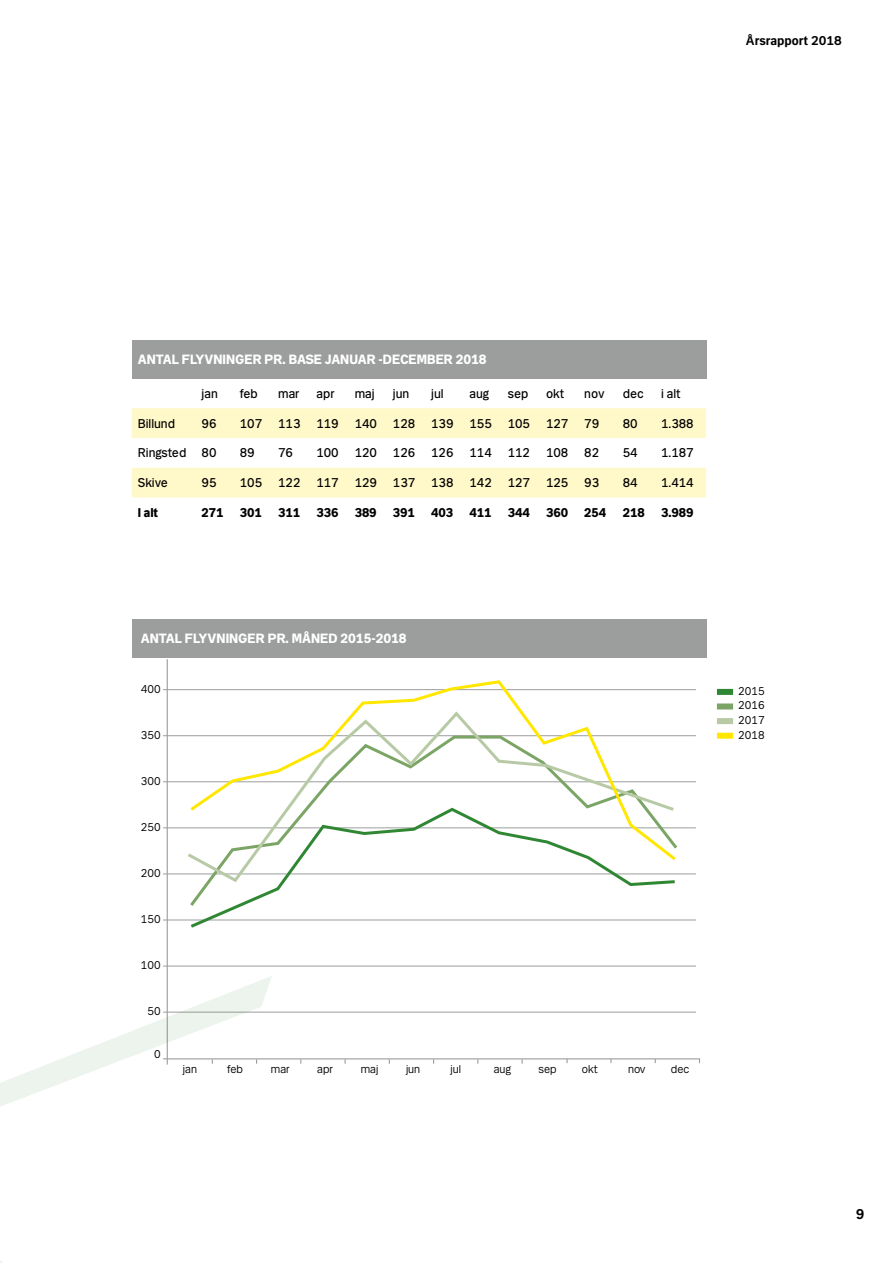
<style>
.page{position:relative;width:893px;height:1263px;background:#fff}
.page>*{position:absolute;margin:0;border:0;box-sizing:border-box;transform-origin:0 0}
.t1{font:700 15px "Mari";color:#000}
.mr{font:800 14.25px "Mari";color:#fff}
.Tabel{font:13.5px "Mari";color:#000}
.Tabel-2{font:800 13.5px "Mari";color:#000}
.t2{font:700 13.5px "Mari";color:#000}
.graf{font:12px "Mari";color:#000}
</style>
<div class="page">
<div style="left:132px;top:340px;width:574px;height:38px;background:#9c9d9d"></div>
<svg style="left:132px;top:408px;width:574px;height:89px;fill:#fff8c8"></svg>
<hr style="left:163px;top:689px;width:533px;height:1px;background:#9c9d9d">
<hr style="left:167px;top:659px;width:1px;height:405px;background:#9c9d9d">
<hr style="left:163px;top:1058px;width:537px;height:1px;background:#9c9d9d">
<hr style="left:163px;top:735px;width:533px;height:1px;background:#9c9d9d">
<hr style="left:163px;top:781px;width:533px;height:1px;background:#9c9d9d">
<hr style="left:163px;top:827px;width:533px;height:1px;background:#9c9d9d">
<hr style="left:163px;top:873px;width:533px;height:1px;background:#9c9d9d">
<hr style="left:163px;top:920px;width:533px;height:1px;background:#9c9d9d">
<hr style="left:163px;top:966px;width:533px;height:1px;background:#9c9d9d">
<hr style="left:163px;top:1012px;width:533px;height:1px;background:#9c9d9d">
<svg style="left:187px;top:909px;width:491px;height:19px"></svg>
<svg style="left:190px;top:735px;width:490px;height:174px"></svg>
<svg style="left:184px;top:735px;width:493px;height:149px"></svg>
<svg style="left:187px;top:680px;width:492px;height:183px"></svg>
<div style="left:717px;top:703px;width:16px;height:6px;background:#7ba565"></div>
<div style="left:717px;top:733px;width:16px;height:6px;background:#ffe700"></div>
<div style="left:717px;top:689px;width:16px;height:6px;background:#2f8733"></div>
<div style="left:717px;top:718px;width:16px;height:6px;background:#b7caa5"></div>
<div style="left:132px;top:620px;width:574px;height:38px;background:#9c9d9d"></div>
<svg style="left:0;top:976px;width:272px;height:130px"></svg>
<p class="t2" style="left:746px;top:33px;width:98px">Årsrapport 2018</p>
<p class="mr" style="left:138px;top:351px;width:350px">ANTAL FLYVNINGER PR. BASE JANUAR -DECEMBER 2018</p>
<p class="Tabel" style="left:202px;top:385px;width:18px">jan</p>
<p class="Tabel" style="left:240px;top:385px;width:20px">feb</p>
<p class="Tabel" style="left:278px;top:385px;width:23px">mar</p>
<p class="Tabel" style="left:316px;top:385px;width:20px">apr</p>
<p class="Tabel" style="left:355px;top:385px;width:21px">maj</p>
<p class="Tabel" style="left:393px;top:385px;width:18px">jun</p>
<p class="Tabel" style="left:431px;top:385px;width:14px">jul</p>
<p class="Tabel" style="left:469px;top:385px;width:21px">aug</p>
<p class="Tabel" style="left:508px;top:385px;width:22px">sep</p>
<p class="Tabel" style="left:546px;top:385px;width:20px">okt</p>
<p class="Tabel" style="left:584px;top:385px;width:22px">nov</p>
<p class="Tabel" style="left:623px;top:385px;width:22px">dec</p>
<p class="Tabel" style="left:661px;top:385px;width:21px">i alt</p>
<p class="Tabel" style="left:138px;top:415px;width:39px">Billund</p>
<p class="Tabel" style="left:202px;top:415px;width:16px">96</p>
<p class="Tabel" style="left:240px;top:415px;width:24px">107</p>
<p class="Tabel" style="left:278px;top:415px;width:24px">113</p>
<p class="Tabel" style="left:316px;top:415px;width:24px">119</p>
<p class="Tabel" style="left:355px;top:415px;width:24px">140</p>
<p class="Tabel" style="left:393px;top:415px;width:24px">128</p>
<p class="Tabel" style="left:431px;top:415px;width:24px">139</p>
<p class="Tabel" style="left:469px;top:415px;width:24px">155</p>
<p class="Tabel" style="left:508px;top:415px;width:24px">105</p>
<p class="Tabel" style="left:546px;top:415px;width:24px">127</p>
<p class="Tabel" style="left:584px;top:415px;width:16px">79</p>
<p class="Tabel" style="left:623px;top:415px;width:16px">80</p>
<p class="Tabel" style="left:661px;top:415px;width:34px">1.388</p>
<p class="Tabel" style="left:138px;top:445px;width:50px">Ringsted</p>
<p class="Tabel" style="left:202px;top:445px;width:16px">80</p>
<p class="Tabel" style="left:240px;top:445px;width:16px">89</p>
<p class="Tabel" style="left:278px;top:445px;width:16px">76</p>
<p class="Tabel" style="left:316px;top:445px;width:24px">100</p>
<p class="Tabel" style="left:355px;top:445px;width:24px">120</p>
<p class="Tabel" style="left:393px;top:445px;width:24px">126</p>
<p class="Tabel" style="left:431px;top:445px;width:24px">126</p>
<p class="Tabel" style="left:469px;top:445px;width:24px">114</p>
<p class="Tabel" style="left:508px;top:445px;width:24px">112</p>
<p class="Tabel" style="left:546px;top:445px;width:24px">108</p>
<p class="Tabel" style="left:584px;top:445px;width:16px">82</p>
<p class="Tabel" style="left:623px;top:445px;width:16px">54</p>
<p class="Tabel" style="left:661px;top:445px;width:34px">1.187</p>
<p class="Tabel" style="left:138px;top:475px;width:32px">Skive</p>
<p class="Tabel" style="left:202px;top:475px;width:16px">95</p>
<p class="Tabel" style="left:240px;top:475px;width:24px">105</p>
<p class="Tabel" style="left:278px;top:475px;width:24px">122</p>
<p class="Tabel" style="left:316px;top:475px;width:24px">117</p>
<p class="Tabel" style="left:355px;top:475px;width:24px">129</p>
<p class="Tabel" style="left:393px;top:475px;width:24px">137</p>
<p class="Tabel" style="left:431px;top:475px;width:24px">138</p>
<p class="Tabel" style="left:469px;top:475px;width:24px">142</p>
<p class="Tabel" style="left:508px;top:475px;width:24px">127</p>
<p class="Tabel" style="left:546px;top:475px;width:24px">125</p>
<p class="Tabel" style="left:584px;top:475px;width:16px">93</p>
<p class="Tabel" style="left:623px;top:475px;width:16px">84</p>
<p class="Tabel" style="left:661px;top:475px;width:34px">1.414</p>
<p class="Tabel-2" style="left:138px;top:505px;width:22px">I alt</p>
<p class="Tabel-2" style="left:202px;top:505px;width:23px">271</p>
<p class="Tabel-2" style="left:240px;top:505px;width:23px">301</p>
<p class="Tabel-2" style="left:278px;top:505px;width:23px">311</p>
<p class="Tabel-2" style="left:316px;top:505px;width:23px">336</p>
<p class="Tabel-2" style="left:355px;top:505px;width:23px">389</p>
<p class="Tabel-2" style="left:393px;top:505px;width:23px">391</p>
<p class="Tabel-2" style="left:431px;top:505px;width:23px">403</p>
<p class="Tabel-2" style="left:469px;top:505px;width:23px">411</p>
<p class="Tabel-2" style="left:508px;top:505px;width:23px">344</p>
<p class="Tabel-2" style="left:546px;top:505px;width:23px">360</p>
<p class="Tabel-2" style="left:584px;top:505px;width:23px">254</p>
<p class="Tabel-2" style="left:623px;top:505px;width:23px">218</p>
<p class="Tabel-2" style="left:661px;top:505px;width:34px">3.989</p>
<p class="mr" style="left:141px;top:630px;width:267px">ANTAL FLYVNINGER PR. MÅNED 2015-2018</p>
<p class="graf" style="left:141px;top:682px;width:21px">400</p>
<p class="graf" style="left:141px;top:728px;width:21px">350</p>
<p class="graf" style="left:141px;top:774px;width:21px">300</p>
<p class="graf" style="left:141px;top:820px;width:21px">250</p>
<p class="graf" style="left:141px;top:866px;width:21px">200</p>
<p class="graf" style="left:141px;top:912px;width:21px">150</p>
<p class="graf" style="left:141px;top:958px;width:21px">100</p>
<p class="graf" style="left:147px;top:1004px;width:15px">50</p>
<p class="graf" style="left:154px;top:1047px;width:8px">0</p>
<p class="graf" style="left:183px;top:1062px;width:16px">jan</p>
<p class="graf" style="left:227px;top:1062px;width:17px">feb</p>
<p class="graf" style="left:271px;top:1062px;width:20px">mar</p>
<p class="graf" style="left:317px;top:1062px;width:17px">apr</p>
<p class="graf" style="left:361px;top:1062px;width:19px">maj</p>
<p class="graf" style="left:406px;top:1062px;width:16px">jun</p>
<p class="graf" style="left:450px;top:1062px;width:12px">jul</p>
<p class="graf" style="left:494px;top:1062px;width:19px">aug</p>
<p class="graf" style="left:539px;top:1062px;width:20px">sep</p>
<p class="graf" style="left:582px;top:1062px;width:17px">okt</p>
<p class="graf" style="left:628px;top:1062px;width:19px">nov</p>
<p class="graf" style="left:671px;top:1062px;width:20px">dec</p>
<p class="graf" style="left:738px;top:684px;width:28px">2015</p>
<p class="graf" style="left:738px;top:698px;width:28px">2016</p>
<p class="graf" style="left:738px;top:713px;width:28px">2017</p>
<p class="graf" style="left:738px;top:728px;width:28px">2018</p>
<p class="t1" style="left:856px;top:1205px;width:10px">9</p>
</div>
